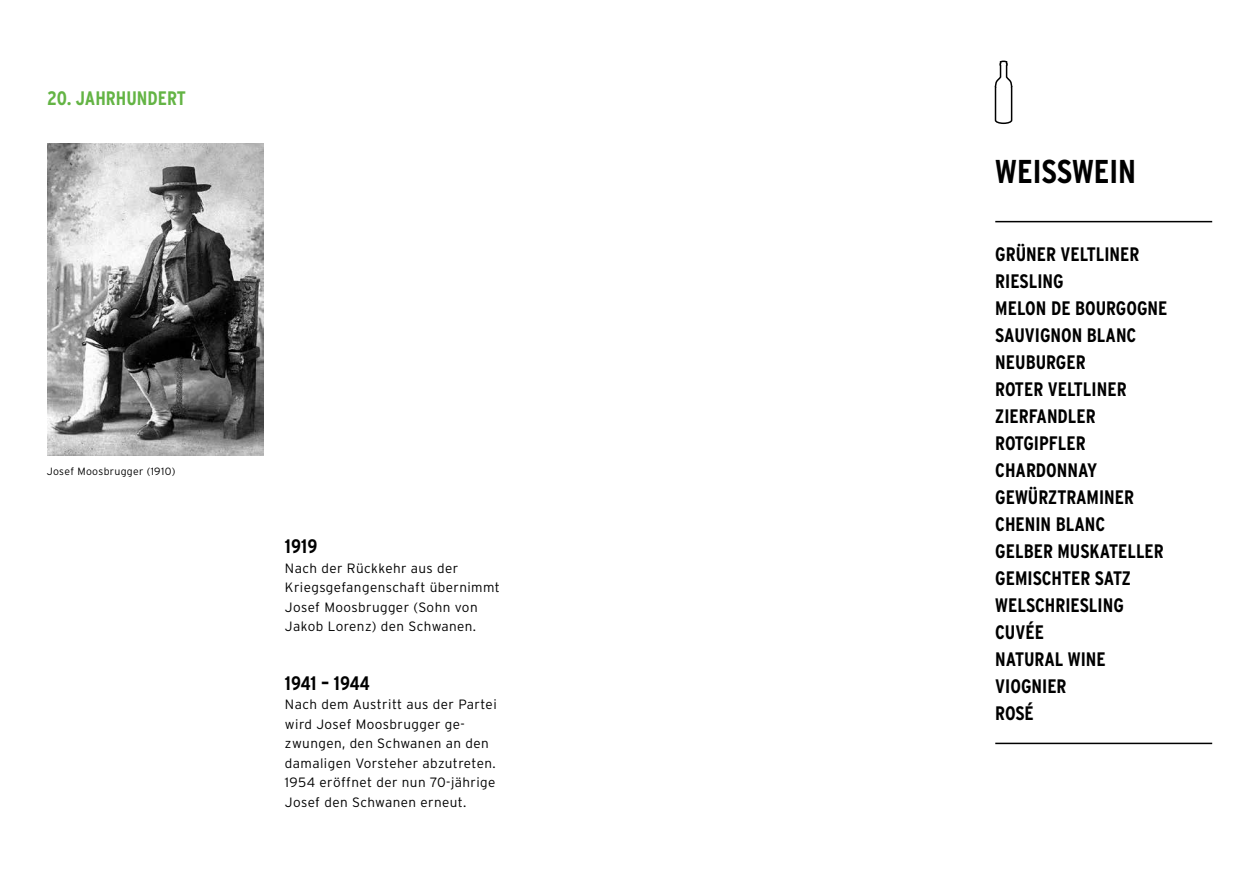
<style>
.page{position:relative;width:1259px;height:893px;background:#fff}
.page>*{position:absolute;margin:0;border:0;box-sizing:border-box;transform-origin:0 0}
.t1{font:700 condensed 33px "Interstate";color:#000}
.t2{font:700 condensed 19.5px/27px "Interstate";color:#000}
.t3{font:700 condensed 19.5px "Interstate";color:#64b445}
.t4{font:300 13.5px/19.5px "Interstate";letter-spacing:.03em;color:#000}
.t5{font:300 10.5px "Interstate";letter-spacing:.03em;color:#000}
</style>
<div class="page">
<hr style="left:995px;top:221px;width:217px;height:1px;background:#000">
<hr style="left:995px;top:743px;width:217px;height:1px;background:#000">
<img style="left:47px;top:144px;width:217px;height:312px">
<svg style="left:994px;top:60px;width:19px;height:65px"></svg>
<h2 class="t3" style="left:47px;top:86px;width:140px">20. JAHRHUNDERT</h2>
<p class="t5" style="left:47px;top:465px;width:130px">Josef Moosbrugger (1910)</p>
<h2 class="t2" style="left:285px;top:533px;width:34px">1919</h2>
<p class="t4" style="left:285px;top:558px;width:216px">Nach der Rückkehr aus der<br>Kriegsgefangenschaft übernimmt<br>Josef Moosbrugger (Sohn von<br>Jakob Lorenz) den Schwanen.</p>
<h2 class="t2" style="left:285px;top:669px;width:86px">1941 – 1944</h2>
<p class="t4" style="left:285px;top:694px;width:213px">Nach dem Austritt aus der Partei wird Josef Moosbrugger ge&shy;zwungen, den Schwanen an den damaligen Vorsteher abzutreten.<br>1954 eröffnet der nun 70-jährige<br>Josef den Schwanen erneut.</p>
<h1 class="t1" style="left:995px;top:151px;width:142px">WEISSWEIN</h1>
<p class="t2" style="left:995px;top:240px;width:174px">GRÜNER VELTLINER<br>RIESLING<br>MELON DE BOURGOGNE<br>SAUVIGNON BLANC<br>NEUBURGER<br>ROTER VELTLINER<br>ZIERFANDLER<br>ROTGIPFLER<br>CHARDONNAY<br>GEWÜRZTRAMINER<br>CHENIN BLANC<br>GELBER MUSKATELLER<br>GEMISCHTER SATZ<br>WELSCHRIESLING<br>CUVÉE<br>NATURAL WINE<br>VIOGNIER<br>ROSÉ</p>
</div>
